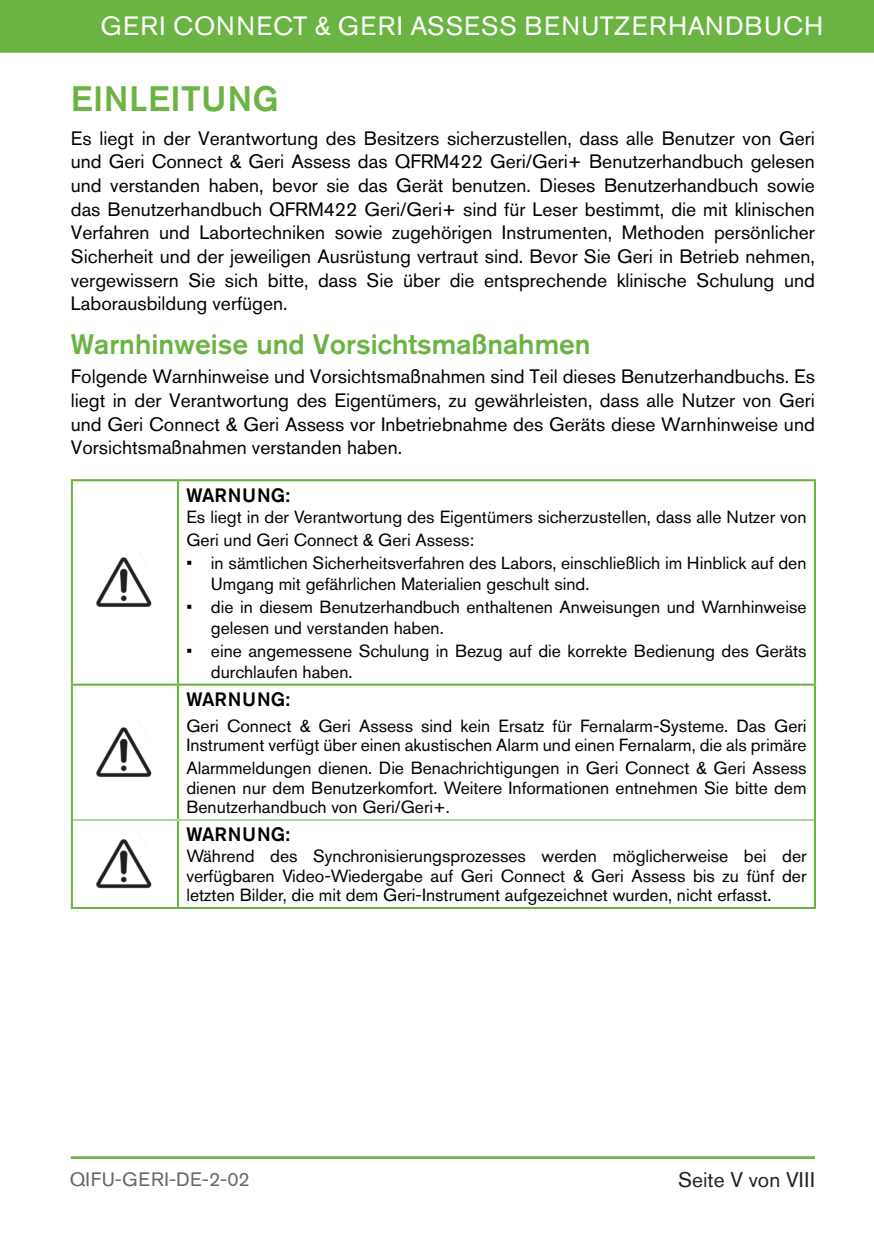
<style>
.page{position:relative;width:874px;height:1241px;background:#fff}
.page>*{position:absolute;margin:0;border:0;box-sizing:border-box;transform-origin:0 0}
.H1_INTRO{font:500 35px "Akzidenz Grotesk Std";letter-spacing:.015em;color:#6bb444}
.H2_INTRO{font:500 28px "Akzidenz Grotesk Std";color:#6bb444}
.t1{font:26.25px "Akzidenz Grotesk Std";letter-spacing:.045em;color:#fff}
.t2{font:21px "Akzidenz Grotesk Std";color:#231f20}
.t3{font:19.25px/23.6px "Akzidenz Grotesk Std";color:#000;text-align:justify}
.WARNING_TABLE_BOLD{font:500 19.25px "Akzidenz Grotesk Std";letter-spacing:.02em;color:#000}
.t4{font:19.25px "Akzidenz Grotesk Std";letter-spacing:.03em;color:#666}
.TABLE_TEXT{font:17.5px/19.2px "Akzidenz Grotesk Std";color:#000}
</style>
<div class="page">
<div style="left:0;top:0;width:873px;height:53px;background:#6bb444"></div>
<hr style="left:71px;top:1156px;width:743px;height:1px;background:#6bb444">
<hr style="left:71px;top:1157px;width:743px;height:1px;background:#6bb444">
<hr style="left:71px;top:479px;width:107px;height:2px;background:#6bb444">
<hr style="left:71px;top:481px;width:2px;height:202px;background:#6bb444">
<hr style="left:178px;top:479px;width:637px;height:2px;background:#6bb444">
<hr style="left:813px;top:481px;width:2px;height:202px;background:#6bb444">
<hr style="left:71px;top:683px;width:107px;height:2px;background:#6bb444">
<hr style="left:71px;top:685px;width:2px;height:134px;background:#6bb444">
<hr style="left:178px;top:683px;width:637px;height:2px;background:#6bb444">
<hr style="left:813px;top:685px;width:2px;height:134px;background:#6bb444">
<hr style="left:71px;top:819px;width:2px;height:87px;background:#6bb444">
<hr style="left:813px;top:819px;width:2px;height:87px;background:#6bb444">
<hr style="left:71px;top:906px;width:107px;height:2px;background:#6bb444">
<hr style="left:178px;top:906px;width:637px;height:2px;background:#6bb444">
<hr style="left:177px;top:481px;width:2px;height:202px;background:#6bb444">
<hr style="left:177px;top:685px;width:2px;height:133px;background:#6bb444">
<hr style="left:177px;top:820px;width:2px;height:86px;background:#6bb444">
<hr style="left:73px;top:818px;width:105px;height:2px;background:#b4d499">
<hr style="left:178px;top:818px;width:635px;height:2px;background:#b4d499">
<img style="left:96px;top:557px;width:56px;height:50px">
<img style="left:96px;top:727px;width:56px;height:50px">
<img style="left:96px;top:839px;width:56px;height:50px">
<h3 class="t1" style="left:100px;top:11px;width:724px">GERI CONNECT &amp; GERI ASSESS BENUTZERHANDBUCH</h3>
<p class="H1_INTRO" style="left:71px;top:77px;width:209px">EINLEITUNG</p>
<p class="t3" style="left:71px;top:126px;width:745px">Es liegt in der Verantwortung des Besitzers sicherzustellen, dass alle Benutzer von Geri und Geri Connect &amp; Geri Assess das QFRM422 Geri/Geri+ Benutzerhandbuch gelesen und verstanden haben, bevor sie das Gerät benutzen. Dieses Benutzerhandbuch sowie das Benutzerhandbuch QFRM422 Geri/Geri+ sind für Leser bestimmt, die mit klinischen Verfahren und Labortechniken sowie zugehörigen Instrumenten, Methoden persönlicher Sicherheit und der jeweiligen Ausrüstung vertraut sind. Bevor Sie Geri in Betrieb nehmen, vergewissern Sie sich bitte, dass Sie über die entsprechende klinische Schulung und Laborausbildung verfügen.</p>
<p class="H2_INTRO" style="left:71px;top:327px;width:521px">Warnhinweise und Vorsichtsmaßnahmen</p>
<p class="t3" style="left:71px;top:364px;width:745px">Folgende Warnhinweise und Vorsichtsmaßnahmen sind Teil dieses Benutzerhandbuchs. Es liegt in der Verantwortung des Eigentümers, zu gewährleisten, dass alle Nutzer von Geri und Geri Connect &amp; Geri Assess vor Inbetriebnahme des Geräts diese Warnhinweise und Vorsichtsmaßnahmen verstanden haben.</p>
<p class="WARNING_TABLE_BOLD" style="left:186px;top:483px;width:105px">WARNUNG:</p>
<p class="TABLE_TEXT" style="left:186px;top:504px;width:621px;line-height:23.6px">Es liegt in der Verantwortung des Eigentümers sicherzustellen, dass alle Nutzer von<br>Geri und Geri Connect &amp; Geri Assess:</p>
<p class="TABLE_TEXT" style="left:211px;top:552px;width:596px;line-height:21px;text-indent:-24px">• in sämtlichen Sicherheitsverfahren des Labors, einschließlich im Hinblick auf den<br>Umgang mit gefährlichen Materialien geschult sind.</p>
<p class="TABLE_TEXT" style="left:211px;top:596px;width:597px;line-height:21px;text-indent:-24px">• die in diesem Benutzerhandbuch enthaltenen Anweisungen und Warnhinweise gelesen und verstanden haben.</p>
<p class="TABLE_TEXT" style="left:211px;top:640px;width:597px;line-height:21px;text-indent:-24px">• eine angemessene Schulung in Bezug auf die korrekte Bedienung des Geräts durchlaufen haben.</p>
<p class="WARNING_TABLE_BOLD" style="left:186px;top:687px;width:105px">WARNUNG:</p>
<p class="TABLE_TEXT" style="left:186px;top:715px;width:621px">Geri Connect &amp; Geri Assess sind kein Ersatz für Fernalarm-Systeme. Das Geri<br>Instrument verfügt über einen akustischen Alarm und einen Fernalarm, die als primäre</p>
<p class="TABLE_TEXT" style="left:186px;top:758px;width:621px;text-align:justify">Alarmmeldungen dienen. Die Benachrichtigungen in Geri Connect &amp; Geri Assess dienen nur dem Benutzerkomfort. Weitere Informationen entnehmen Sie bitte dem Benutzerhandbuch von Geri/Geri+.</p>
<p class="WARNING_TABLE_BOLD" style="left:186px;top:822px;width:105px">WARNUNG:</p>
<p class="TABLE_TEXT" style="left:186px;top:846px;width:621px;text-align:justify">Während des Synchronisierungsprozesses werden möglicherweise bei der verfügbaren Video-Wiedergabe auf Geri Connect &amp; Geri Assess bis zu fünf der letzten Bilder, die mit dem Geri-Instrument aufgezeichnet wurden, nicht erfasst.</p>
<p class="t4" style="left:70px;top:1167px;width:181px">QIFU-GERI-DE-2-02</p>
<p class="t2" style="left:678px;top:1167px;width:138px">Seite V von VIII</p>
</div>
